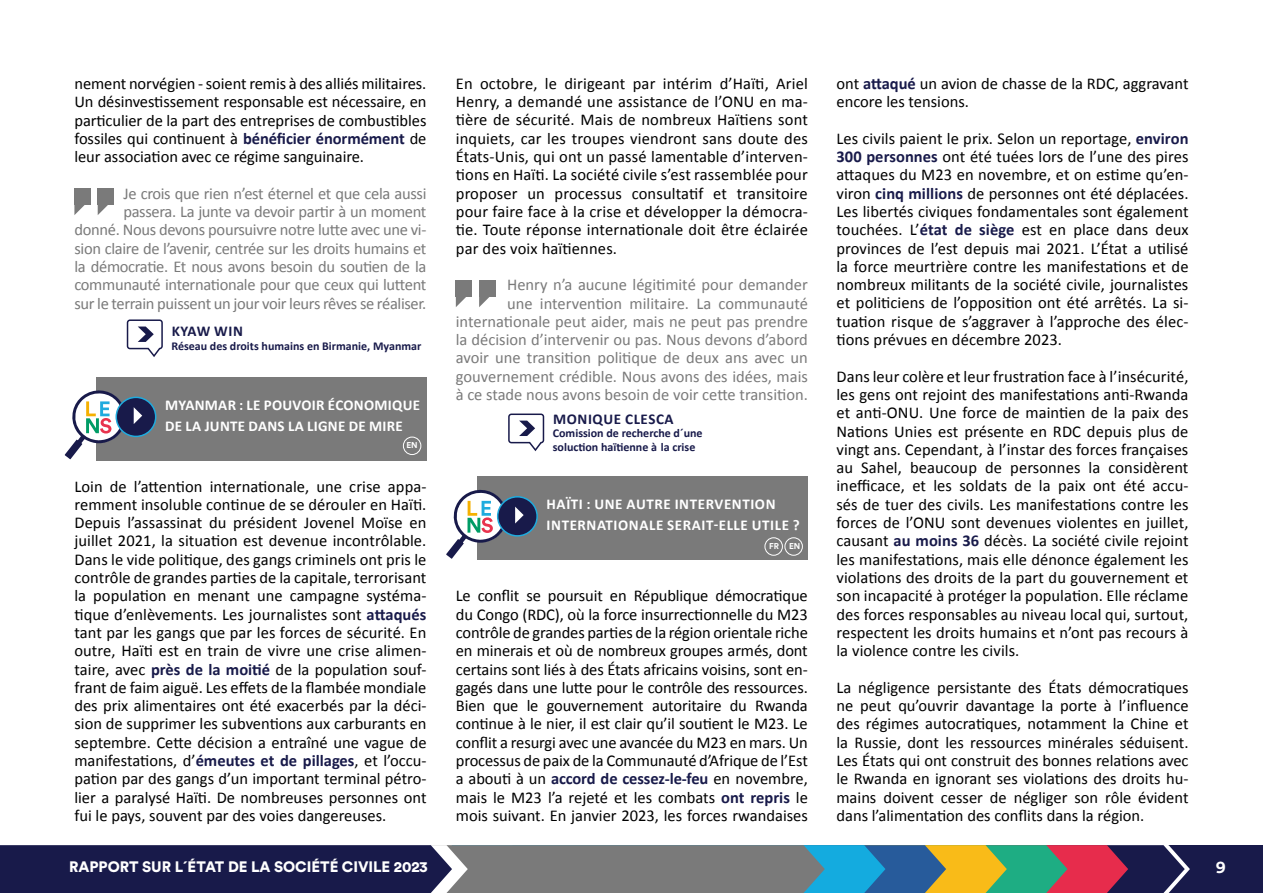
<style>
.page{position:relative;width:1263px;height:893px;background:#fff}
.page>*{position:absolute;margin:0;border:0;box-sizing:border-box;transform-origin:0 0}
.t1{font:700 17.25px "Circular Std";color:#fff}
.t2{font:16.5px/18.3px "Calibri";color:#000;text-align:justify}
.t3{font:16.5px/18.3px "Calibri";letter-spacing:-.02em;color:#7a7a7a;text-align:right}
.t4{font:16.5px/18.3px "Calibri";color:#7a7a7a;text-align:right}
.t5{font:700 15px/21px "Calibri";letter-spacing:.035em;color:#fff}
.t6{font:900 15px "Circular Std";letter-spacing:-.005em;color:#fff}
.t7{font:700 15px "Calibri";letter-spacing:.04em;color:#181a4a}
.t8{font:700 12px/13.5px "Calibri";color:#181a4a}
.t9{font:700 8.4px "Circular Std";color:#fff}
.s1{font-weight:700;color:#181a4a}
</style>
<div class="page">
<div style="left:1168px;top:845px;width:95px;height:48px;background:#181a4a"></div>
<svg style="left:0;top:845px;width:1190px;height:48px;background:#505668"></svg>
<div style="left:127px;top:319px;width:36px;height:30px;border:2px solid #181a4a;border-radius:2px"></div>
<svg style="left:138px;top:327px;width:16px;height:15px"></svg>
<div style="left:508px;top:414px;width:36px;height:29px;border:2px solid #181a4a;border-radius:2px"></div>
<svg style="left:519px;top:421px;width:16px;height:15px"></svg>
<div style="left:96px;top:377px;width:331px;height:83px;background:#7a7a7a"></div>
<svg style="left:65px;top:390px;width:62px;height:69px"></svg>
<div style="left:116px;top:397px;width:40px;height:39px;background:#181a4a;border-radius:50%"></div>
<div style="left:115px;top:397px;width:41px;height:40px;border:2px solid #1fabde;border-radius:50%"></div>
<svg style="left:134px;top:407px;width:8px;height:17px"></svg>
<div style="left:477px;top:476px;width:331px;height:84px;background:#7a7a7a"></div>
<svg style="left:446px;top:490px;width:62px;height:69px"></svg>
<div style="left:498px;top:497px;width:39px;height:39px;background:#181a4a;border-radius:50%"></div>
<div style="left:497px;top:496px;width:41px;height:41px;border:2px solid #1fabde;border-radius:50%"></div>
<svg style="left:515px;top:507px;width:9px;height:16px"></svg>
<div style="left:456px;top:281px;width:16px;height:16px;background:#7a7a7a"></div>
<svg style="left:456px;top:297px;width:10px;height:10px"></svg>
<div style="left:479px;top:281px;width:16px;height:16px;background:#7a7a7a"></div>
<svg style="left:479px;top:297px;width:10px;height:10px"></svg>
<div style="left:74px;top:189px;width:17px;height:16px;background:#7a7a7a"></div>
<svg style="left:74px;top:205px;width:11px;height:10px"></svg>
<div style="left:98px;top:189px;width:16px;height:16px;background:#7a7a7a"></div>
<svg style="left:98px;top:205px;width:10px;height:10px"></svg>
<div style="left:403px;top:437px;width:18px;height:18px;border:1px solid #fff;border-radius:50%"></div>
<div style="left:785px;top:538px;width:17px;height:17px;border:1px solid #fff;border-radius:50%"></div>
<div style="left:765px;top:538px;width:17px;height:17px;border:1px solid #fff;border-radius:50%"></div>
<p class="t2" style="left:74px;top:74px;width:354px">nement norvégien - soient remis à des alliés militaires.<br>Un désinvestissement responsable est nécessaire, en particulier de la part des entreprises de combustibles fossiles qui continuent à <span class="s1">bénéficier énormément</span> de leur association avec ce régime sanguinaire.</p>
<p class="t3" style="left:74px;top:184px;width:354px">Je crois que rien n’est éternel et que cela aussi passera. La junte va devoir partir à un moment donné. Nous devons poursuivre notre lutte avec une vi&shy;sion claire de l’avenir, centrée sur les droits humains et la démocratie. Et nous avons besoin du soutien de la communauté internationale pour que ceux qui luttent sur le terrain puissent un jour voir leurs rêves se réaliser.</p>
<p class="t7" style="left:172px;top:321px;width:73px">KYAW WIN</p>
<p class="t8" style="left:171px;top:339px;width:251px">Réseau des droits humains en Birmanie, Myanmar</p>
<p class="t5" style="left:165px;top:395px;width:256px">MYANMAR : LE POUVOIR ÉCONOMIQUE<br>DE LA JUNTE DANS LA LIGNE DE MIRE</p>
<p class="t9" style="left:406px;top:440px;width:13px">EN</p>
<p class="t2" style="left:74px;top:477px;width:354px">Loin de l’attention internationale, une crise appa&shy;remment insoluble continue de se dérouler en Haïti.<br>Depuis l’assassinat du président Jovenel Moïse en juillet 2021, la situation est devenue incontrôlable.<br>Dans le vide politique, des gangs criminels ont pris le contrôle de grandes parties de la capitale, terrorisant la population en menant une campagne systéma&shy;tique d’enlèvements. Les journalistes sont <span class="s1">attaqués </span>tant par les gangs que par les forces de sécurité. En outre, Haïti est en train de vivre une crise alimen&shy;taire, avec <span class="s1">près de la moitié</span> de la population souf&shy;frant de faim aiguë. Les effets de la flambée mondiale des prix alimentaires ont été exacerbés par la déci&shy;sion de supprimer les subventions aux carburants en septembre. Cette décision a entraîné une vague de manifestations, d’<span class="s1">émeutes et de pillages</span>, et l’occu&shy;pation par des gangs d’un important terminal pétro&shy;lier a paralysé Haïti. De nombreuses personnes ont fui le pays, souvent par des voies dangereuses.</p>
<p class="t6" style="left:69px;top:856px;width:360px">RAPPORT SUR L´ÉTAT DE LA SOCIÉTÉ CIVILE 2023</p>
<p class="t2" style="left:456px;top:74px;width:354px">En octobre, le dirigeant par intérim d’Haïti, Ariel Henry, a demandé une assistance de l’ONU en ma&shy;tière de sécurité. Mais de nombreux Haïtiens sont inquiets, car les troupes viendront sans doute des États-Unis, qui ont un passé lamentable d’interven&shy;tions en Haïti. La société civile s’est rassemblée pour proposer un processus consultatif et transitoire pour faire face à la crise et développer la démocra&shy;tie. Toute réponse internationale doit être éclairée par des voix haïtiennes.</p>
<p class="t4" style="left:456px;top:276px;width:354px">Henry n’a aucune légitimité pour demander<br>une intervention militaire. La communauté internationale peut aider, mais ne peut pas prendre la décision d’intervenir ou pas. Nous devons d’abord avoir une transition politique de deux ans avec un gouvernement crédible. Nous avons des idées, mais à ce stade nous avons besoin de voir cette transition.</p>
<p class="t7" style="left:553px;top:409px;width:122px">MONIQUE CLESCA</p>
<p class="t8" style="left:553px;top:426px;width:151px">Comission de recherche d´une soluction haïtienne à la crise</p>
<p class="t5" style="left:547px;top:494px;width:255px">HAÏTI : UNE AUTRE INTERVENTION<br>INTERNATIONALE SERAIT-ELLE UTILE ?</p>
<p class="t9" style="left:769px;top:541px;width:33px">FR EN</p>
<p class="t2" style="left:456px;top:587px;width:354px">Le conflit se poursuit en République démocratique du Congo (RDC), où la force insurrectionnelle du M23 contrôle de grandes parties de la région orientale riche en minerais et où de nombreux groupes armés, dont certains sont liés à des États africains voisins, sont en&shy;gagés dans une lutte pour le contrôle des ressources.<br>Bien que le gouvernement autoritaire du Rwanda continue à le nier, il est clair qu’il soutient le M23. Le conflit a resurgi avec une avancée du M23 en mars. Un processus de paix de la Communauté d’Afrique de l’Est a abouti à un <span class="s1">accord de cessez-le-feu</span> en novembre, mais le M23 l’a rejeté et les combats <span class="s1">ont repris</span> le mois suivant. En janvier 2023, les forces rwandaises</p>
<p class="t2" style="left:836px;top:74px;width:354px">ont <span class="s1">attaqué</span> un avion de chasse de la RDC, aggravant encore les tensions.</p>
<p class="t2" style="left:836px;top:129px;width:354px">Les civils paient le prix. Selon un reportage, <span class="s1">environ 300 personnes</span> ont été tuées lors de l’une des pires attaques du M23 en novembre, et on estime qu’en&shy;viron <span class="s1">cinq millions</span> de personnes ont été déplacées.<br>Les libertés civiques fondamentales sont également touchées. L’<span class="s1">état de siège</span> est en place dans deux provinces de l’est depuis mai 2021. L’État a utilisé la force meurtrière contre les manifestations et de nombreux militants de la société civile, journalistes et politiciens de l’opposition ont été arrêtés. La si&shy;tuation risque de s’aggraver à l’approche des élec&shy;tions prévues en décembre 2023.</p>
<p class="t2" style="left:836px;top:367px;width:354px">Dans leur colère et leur frustration face à l’insécurité, les gens ont rejoint des manifestations anti-Rwanda et anti-ONU. Une force de maintien de la paix des Nations Unies est présente en RDC depuis plus de vingt ans. Cependant, à l’instar des forces françaises au Sahel, beaucoup de personnes la considèrent inefficace, et les soldats de la paix ont été accu&shy;sés de tuer des civils. Les manifestations contre les forces de l’ONU sont devenues violentes en juillet, causant <span class="s1">au moins 36</span> décès. La société civile rejoint les manifestations, mais elle dénonce également les violations des droits de la part du gouvernement et son incapacité à protéger la population. Elle réclame des forces responsables au niveau local qui, surtout, respectent les droits humains et n’ont pas recours à la violence contre les civils.</p>
<p class="t2" style="left:836px;top:678px;width:354px">La négligence persistante des États démocratiques ne peut qu’ouvrir davantage la porte à l’influence des régimes autocratiques, notamment la Chine et la Russie, dont les ressources minérales séduisent.<br>Les États qui ont construit des bonnes relations avec le Rwanda en ignorant ses violations des droits hu&shy;mains doivent cesser de négliger son rôle évident dans l’alimentation des conflits dans la région.</p>
<p class="t1" style="left:1216px;top:856px;width:12px">9</p>
</div>
